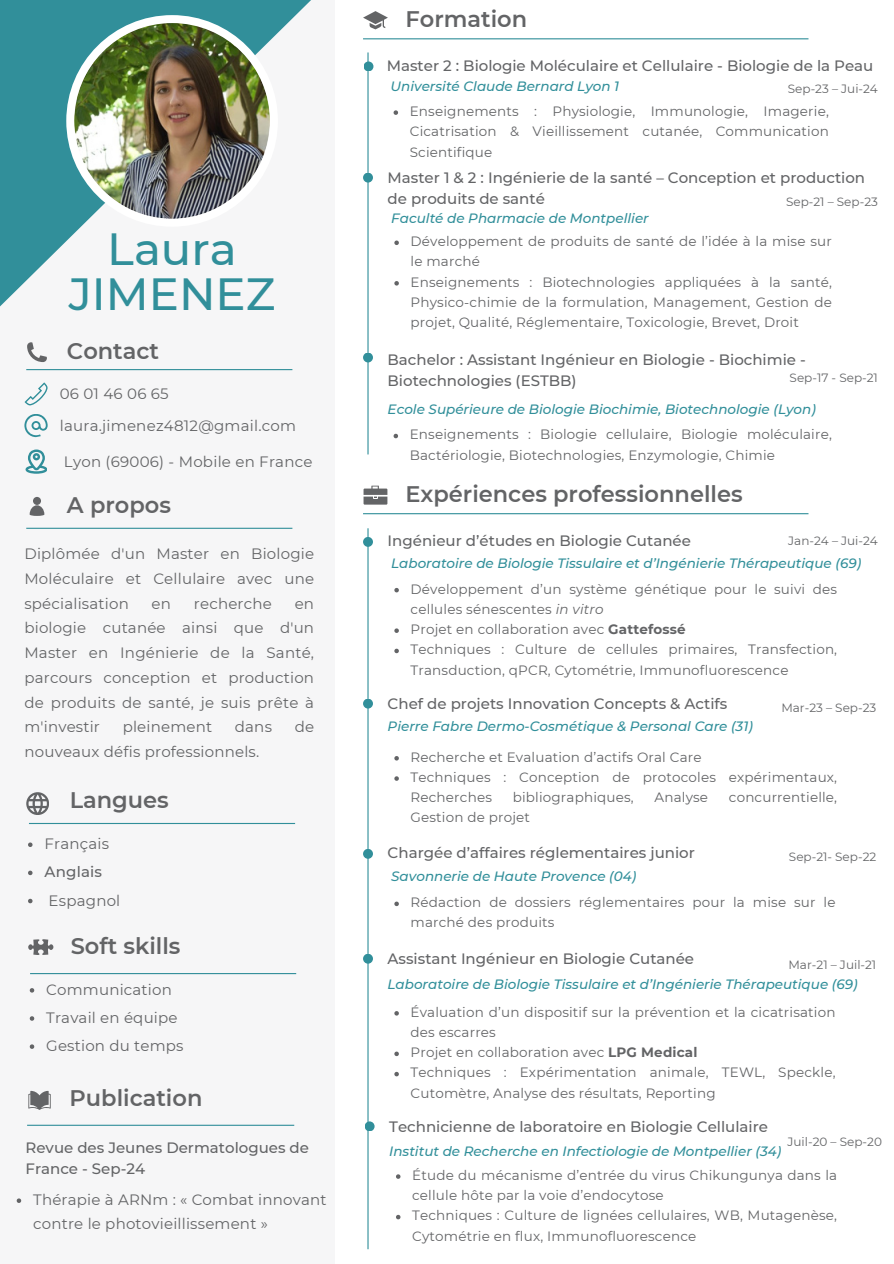
<style>
.page{position:relative;width:894px;height:1264px;background:#fff}
.page>*{position:absolute;margin:0;border:0;box-sizing:border-box;transform-origin:0 0}
.t1{font:500 45px/45px "Montserrat";color:#318f9a;text-align:center}
.t2{font:600 22.5px "Montserrat";color:#636466}
.t3{font:500 15px/20.2px "Montserrat";color:#636466}
.t4{font:15px/24.8px "Montserrat";letter-spacing:.015em;color:#636466;text-align:justify}
.t5{font:13.5px/20.2px "Montserrat";letter-spacing:.015em;color:#636466}
.t6{font:italic 500 13.5px "Montserrat";color:#318f9a}
.t7{font:12px "Montserrat";color:#636466}
.s1{font-style:italic}
.s2{font-weight:700}
</style>
<div class="page">
<div style="left:0;top:0;width:334px;height:1263px;background:#f6f6f7"></div>
<svg style="left:0;top:0;width:311px;height:307px"></svg>
<div style="left:66px;top:15px;width:212px;height:212px;background:#fff;border-radius:50%"></div>
<img style="left:74px;top:23px;width:196px;height:195px;border-radius:50%">
<hr style="left:26px;top:369px;width:266px;height:1px;background:#318f9a">
<svg style="left:27px;top:342px;width:20px;height:20px"></svg>
<hr style="left:26px;top:527px;width:266px;height:2px;background:#318f9a">
<svg style="left:26px;top:449px;width:21px;height:24px"></svg>
<svg style="left:25px;top:382px;width:23px;height:23px"></svg>
<svg style="left:24px;top:414px;width:24px;height:23px"></svg>
<svg style="left:30px;top:497px;width:14px;height:19px"></svg>
<hr style="left:367px;top:52px;width:1px;height:402px;background:#318f9a">
<div style="left:363px;top:173px;width:10px;height:9px;background:#318f9a;border-radius:50%"></div>
<div style="left:363px;top:352px;width:10px;height:10px;background:#318f9a;border-radius:50%"></div>
<hr style="left:363px;top:38px;width:445px;height:1px;background:#318f9a">
<hr style="left:367px;top:528px;width:1px;height:721px;background:#318f9a">
<div style="left:363px;top:537px;width:10px;height:10px;background:#318f9a;border-radius:50%"></div>
<div style="left:363px;top:698px;width:10px;height:10px;background:#318f9a;border-radius:50%"></div>
<div style="left:363px;top:848px;width:10px;height:10px;background:#318f9a;border-radius:50%"></div>
<div style="left:363px;top:953px;width:10px;height:10px;background:#318f9a;border-radius:50%"></div>
<hr style="left:363px;top:513px;width:445px;height:1px;background:#318f9a">
<hr style="left:27px;top:1124px;width:267px;height:1px;background:#318f9a">
<svg style="left:363px;top:485px;width:24px;height:19px"></svg>
<svg style="left:28px;top:1090px;width:23px;height:19px"></svg>
<svg style="left:363px;top:11px;width:24px;height:18px"></svg>
<div style="left:363px;top:61px;width:10px;height:10px;background:#318f9a;border-radius:50%"></div>
<hr style="left:29px;top:823px;width:266px;height:1px;background:#318f9a">
<hr style="left:30px;top:973px;width:266px;height:1px;background:#318f9a">
<svg style="left:28px;top:939px;width:25px;height:16px"></svg>
<svg style="left:26px;top:792px;width:23px;height:22px"></svg>
<svg style="left:30px;top:988px;width:4px;height:4px"></svg>
<svg style="left:30px;top:1016px;width:4px;height:4px"></svg>
<svg style="left:30px;top:1044px;width:4px;height:4px"></svg>
<svg style="left:17px;top:1198px;width:4px;height:4px"></svg>
<svg style="left:394px;top:240px;width:5px;height:5px"></svg>
<svg style="left:394px;top:281px;width:5px;height:4px"></svg>
<svg style="left:394px;top:588px;width:5px;height:4px"></svg>
<svg style="left:394px;top:628px;width:5px;height:5px"></svg>
<svg style="left:394px;top:648px;width:5px;height:5px"></svg>
<svg style="left:394px;top:756px;width:5px;height:4px"></svg>
<svg style="left:394px;top:776px;width:5px;height:4px"></svg>
<svg style="left:394px;top:901px;width:5px;height:5px"></svg>
<svg style="left:394px;top:1011px;width:5px;height:4px"></svg>
<svg style="left:394px;top:1051px;width:5px;height:5px"></svg>
<svg style="left:394px;top:1071px;width:5px;height:5px"></svg>
<svg style="left:393px;top:434px;width:5px;height:4px"></svg>
<svg style="left:393px;top:110px;width:5px;height:5px"></svg>
<svg style="left:28px;top:842px;width:5px;height:5px"></svg>
<svg style="left:28px;top:870px;width:5px;height:5px"></svg>
<svg style="left:28px;top:898px;width:5px;height:5px"></svg>
<div style="left:364px;top:1121px;width:10px;height:10px;background:#318f9a;border-radius:50%"></div>
<svg style="left:396px;top:1174px;width:4px;height:4px"></svg>
<svg style="left:396px;top:1214px;width:4px;height:5px"></svg>
<h4 class="t1" style="left:69px;top:226px;width:208px">Laura<br>JIMENEZ</h4>
<h4 class="t2" style="left:67px;top:337px;width:94px">Contact</h4>
<p class="t4" style="left:60px;top:381px;width:110px">06 01 46 06 65</p>
<h2 class="t4" style="left:60px;top:413px;width:238px">laura.jimenez4812@gmail.com</h2>
<p class="t4" style="left:64px;top:449px;width:250px">Lyon (69006) - Mobile en France</p>
<p class="t2" style="left:67px;top:491px;width:105px">A propos</p>
<p class="t4" style="left:24px;top:541px;width:291px">Diplômée d'un Master en Biologie Moléculaire et Cellulaire avec une spécialisation</p>
<p class="t4" style="left:152px;top:590px;width:21px">en</p>
<p class="t4" style="left:194px;top:590px;width:79px">recherche</p>
<p class="t4" style="left:24px;top:590px;width:291px;text-indent:270px">en biologie cutanée ainsi que d'un Master en Ingénierie de la Santé, parcours conception et production de produits de santé, je suis prête à m'investir</p>
<p class="t4" style="left:123px;top:714px;width:91px">pleinement</p>
<p class="t4" style="left:235px;top:714px;width:39px">dans</p>
<p class="t4" style="left:294px;top:714px;width:21px">de</p>
<p class="t4" style="left:24px;top:739px;width:236px">nouveaux défis professionnels.</p>
<p class="t2" style="left:70px;top:786px;width:101px">Langues</p>
<p class="t4" style="left:44px;top:831px;width:66px">Français</p>
<p class="t3" style="left:44px;top:861px;width:59px">Anglais</p>
<p class="t4" style="left:49px;top:887px;width:73px">Espagnol</p>
<p class="t2" style="left:71px;top:932px;width:111px">Soft skills</p>
<p class="t4" style="left:46px;top:977px;width:127px">Communication</p>
<p class="t4" style="left:46px;top:1005px;width:133px">Travail en équipe</p>
<h2 class="t4" style="left:46px;top:1033px;width:139px">Gestion du temps</h2>
<p class="t2" style="left:69px;top:1084px;width:134px">Publication</p>
<p class="t3" style="left:26px;top:1137px;width:285px">Revue des Jeunes Dermatologues de<br>France - Sep-24</p>
<p class="t4" style="left:33px;top:1187px;width:295px;line-height:23.7px">Thérapie à ARNm : « Combat innovant contre le photovieillissement »</p>
<h2 class="t2" style="left:405px;top:5px;width:123px">Formation</h2>
<h4 class="t3" style="left:386px;top:56px;width:488px">Master 2 : Biologie Moléculaire et Cellulaire - Biologie de la Peau</h4>
<h2 class="t6" style="left:390px;top:78px;width:230px">Université Claude Bernard Lyon 1</h2>
<p class="t7" style="left:787px;top:81px;width:91px">Sep-23 – Jui-24</p>
<p class="t5" style="left:409px;top:101px;width:420px;text-align:justify">Enseignements : Physiologie, Immunologie, Imagerie, Cicatrisation &amp; Vieillissement cutanée, Communication Scientifique</p>
<h2 class="t3" style="left:387px;top:168px;width:479px">Master 1 &amp; 2 : Ingénierie de la santé – Conception et production de produits de santé</h2>
<p class="t7" style="left:785px;top:194px;width:93px">Sep-21 – Sep-23</p>
<p class="t6" style="left:391px;top:210px;width:259px">Faculté de Pharmacie de Montpellier</p>
<p class="t5" style="left:410px;top:231px;width:423px">Développement de produits de santé de l’idée à la mise sur le marché</p>
<p class="t5" style="left:410px;top:272px;width:423px;text-align:justify">Enseignements : Biotechnologies appliquées à la santé, Physico-chimie de la formulation, Management, Gestion de projet, Qualité, Réglementaire, Toxicologie, Brevet, Droit</p>
<p class="t3" style="left:387px;top:350px;width:419px">Bachelor : Assistant Ingénieur en Biologie - Biochimie -<br>Biotechnologies (ESTBB)</p>
<p class="t7" style="left:789px;top:370px;width:90px">Sep-17 - Sep-21</p>
<p class="t6" style="left:387px;top:400px;width:430px">Ecole Supérieure de Biologie Biochimie, Biotechnologie (Lyon)</p>
<p class="t5" style="left:409px;top:424px;width:423px">Enseignements : Biologie cellulaire, Biologie moléculaire,<br>Bactériologie, Biotechnologies, Enzymologie, Chimie</p>
<p class="t2" style="left:405px;top:480px;width:338px">Expériences professionnelles</p>
<p class="t3" style="left:387px;top:530px;width:305px">Ingénieur d’études en Biologie Cutanée</p>
<h2 class="t7" style="left:788px;top:533px;width:91px">Jan-24 – Jui-24</h2>
<p class="t6" style="left:391px;top:554px;width:471px">Laboratoire de Biologie Tissulaire et d’Ingénierie Thérapeutique (69)</p>
<p class="t5" style="left:410px;top:578px;width:428px">Développement d’un système génétique pour le suivi des cellules sénescentes <span class="s1">in vitro</span></p>
<p class="t5" style="left:410px;top:619px;width:276px">Projet en collaboration avec <span class="s2">Gattefossé</span></p>
<p class="t5" style="left:410px;top:639px;width:428px">Techniques : Culture de cellules primaires, Transfection,<br>Transduction, qPCR, Cytométrie, Immunofluorescence</p>
<p class="t3" style="left:387px;top:694px;width:341px">Chef de projets Innovation Concepts &amp; Actifs</p>
<p class="t6" style="left:387px;top:718px;width:367px">Pierre Fabre Dermo-Cosmétique &amp; Personal Care (31)</p>
<p class="t7" style="left:781px;top:700px;width:96px">Mar-23 – Sep-23</p>
<p class="t5" style="left:410px;top:746px;width:292px">Recherche et Evaluation d’actifs Oral Care</p>
<p class="t5" style="left:410px;top:767px;width:428px">Techniques : Conception de protocoles expérimentaux,<br>Recherches</p>
<p class="t5" style="left:512px;top:787px;width:122px">bibliographiques,</p>
<p class="t5" style="left:654px;top:787px;width:55px">Analyse</p>
<p class="t5" style="left:728px;top:787px;width:110px">concurrentielle,</p>
<p class="t5" style="left:410px;top:807px;width:121px">Gestion de projet</p>
<p class="t3" style="left:387px;top:842px;width:309px">Chargée d’affaires réglementaires junior</p>
<p class="t7" style="left:788px;top:849px;width:89px">Sep-21- Sep-22</p>
<p class="t6" style="left:391px;top:868px;width:246px">Savonnerie de Haute Provence (04)</p>
<h2 class="t5" style="left:410px;top:892px;width:426px">Rédaction de dossiers réglementaires pour la mise sur le marché des produits</h2>
<p class="t3" style="left:387px;top:949px;width:308px">Assistant Ingénieur en Biologie Cutanée</p>
<p class="t7" style="left:788px;top:957px;width:89px">Mar-21 – Juil-21</p>
<p class="t6" style="left:387px;top:975px;width:471px">Laboratoire de Biologie Tissulaire et d’Ingénierie Thérapeutique (69)</p>
<p class="t5" style="left:410px;top:1001px;width:426px">Évaluation d’un dispositif sur la prévention et la cicatrisation des escarres</p>
<p class="t5" style="left:410px;top:1042px;width:288px">Projet en collaboration avec <span class="s2">LPG Medical</span></p>
<p class="t5" style="left:410px;top:1062px;width:426px">Techniques : Expérimentation animale, TEWL, Speckle,<br>Cutomètre, Analyse des résultats, Reporting</p>
<p class="t3" style="left:389px;top:1116px;width:380px">Technicienne de laboratoire en Biologie Cellulaire</p>
<p class="t6" style="left:389px;top:1143px;width:393px">Institut de Recherche en Infectiologie de Montpellier (34)</p>
<p class="t7" style="left:787px;top:1134px;width:96px">Juil-20 – Sep-20</p>
<p class="t5" style="left:412px;top:1164px;width:426px">Étude du mécanisme d’entrée du virus Chikungunya dans la cellule hôte par la voie d’endocytose</p>
<p class="t5" style="left:412px;top:1205px;width:426px">Techniques : Culture de lignées cellulaires, WB, Mutagenèse,<br>Cytométrie en flux, Immunofluorescence</p>
</div>
